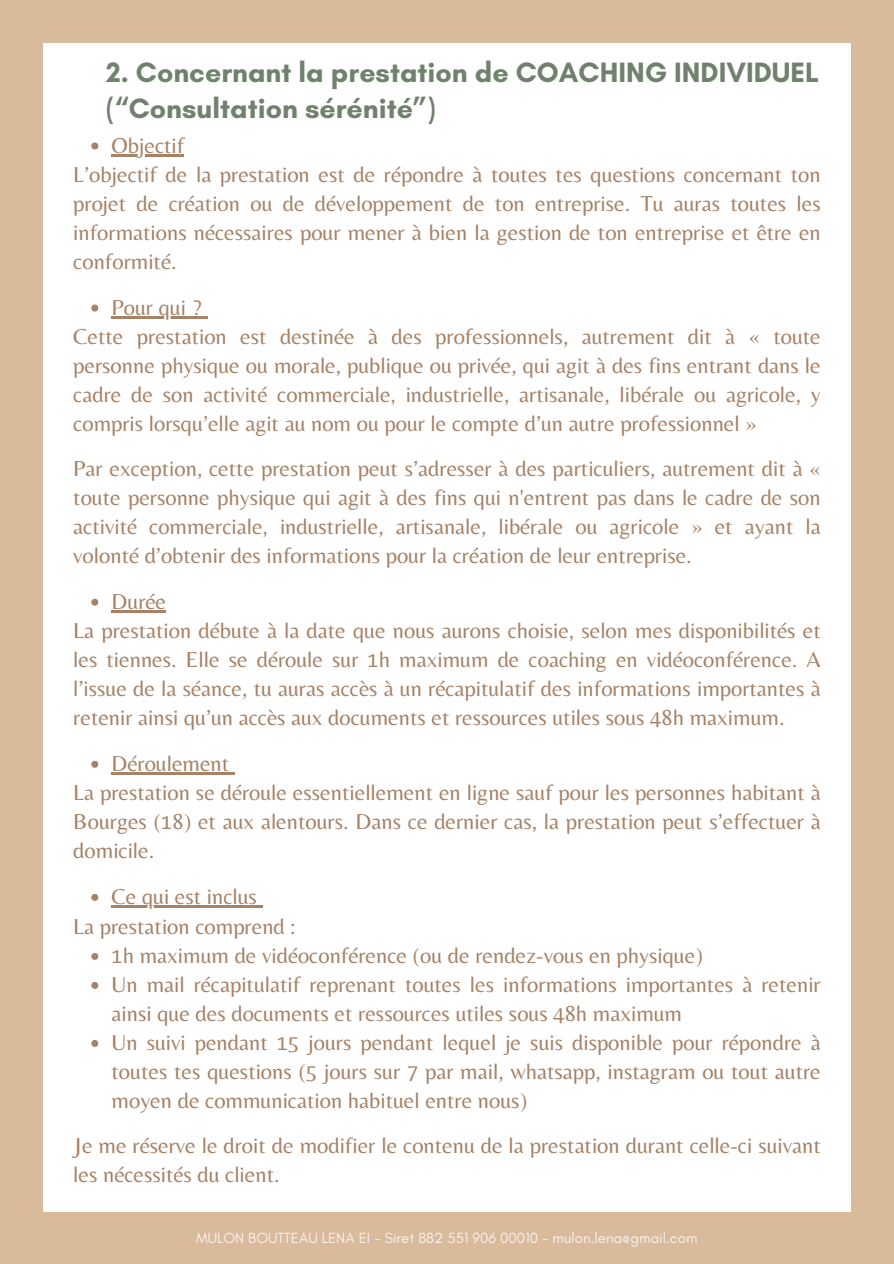
<style>
.page{position:relative;width:894px;height:1264px;background:#fff}
.page>*{position:absolute;margin:0;border:0;box-sizing:border-box;transform-origin:0 0}
.t1{font:700 28.5px/36px "Glacial Indifference";color:#70816d}
.t2{font:22.5px/29px "Belleza";color:#a68266;text-align:justify}
.t3{font:15px "Glacial Indifference";color:#f6f3f0}
</style>
<div class="page">
<div style="left:0;top:0;width:893px;height:43px;background:#d9ba9b"></div>
<div style="left:0;top:0;width:43px;height:1263px;background:#d9ba9b"></div>
<div style="left:851px;top:0;width:42px;height:1263px;background:#d9ba9b"></div>
<svg style="left:91px;top:142px;width:7px;height:7px"></svg>
<hr style="left:111px;top:154px;width:73px;height:2px;background:#a68266">
<svg style="left:91px;top:304px;width:7px;height:7px"></svg>
<hr style="left:111px;top:316px;width:91px;height:2px;background:#a68266">
<svg style="left:91px;top:598px;width:7px;height:7px"></svg>
<hr style="left:111px;top:610px;width:55px;height:2px;background:#a68266">
<svg style="left:91px;top:760px;width:7px;height:7px"></svg>
<hr style="left:111px;top:772px;width:118px;height:2px;background:#a68266">
<svg style="left:229px;top:772px;width:6px;height:2px"></svg>
<svg style="left:91px;top:893px;width:7px;height:7px"></svg>
<hr style="left:111px;top:905px;width:146px;height:2px;background:#a68266">
<svg style="left:91px;top:952px;width:7px;height:7px"></svg>
<svg style="left:91px;top:982px;width:7px;height:6px"></svg>
<svg style="left:91px;top:1040px;width:7px;height:6px"></svg>
<div style="left:0;top:1212px;width:893px;height:51px;background:#d9ba9b"></div>
<h1 class="t1" style="left:106px;top:54px;width:714px">2. Concernant la prestation de COACHING INDIVIDUEL (“Consultation sérénité”)</h1>
<p class="t2" style="left:111px;top:130px;width:74px">Objectif</p>
<h2 class="t2" style="left:73px;top:159px;width:748px">L’objectif de la prestation est de répondre à toutes tes questions concernant ton projet de création ou de développement de ton entreprise. Tu auras toutes les informations nécessaires pour mener à bien la gestion de ton entreprise et être en conformité.</h2>
<p class="t2" style="left:111px;top:292px;width:92px">Pour qui ?</p>
<h2 class="t2" style="left:73px;top:321px;width:748px">Cette prestation est destinée à des professionnels, autrement dit à « toute personne physique ou morale, publique ou privée, qui agit à des fins entrant dans le cadre de son activité commerciale, industrielle, artisanale, libérale ou agricole, y compris lorsqu’elle agit au nom ou pour le compte d’un autre professionnel »</h2>
<h2 class="t2" style="left:73px;top:453px;width:748px">Par exception, cette prestation peut s’adresser à des particuliers, autrement dit à « toute personne physique qui agit à des fins qui n'entrent pas dans le cadre de son activité commerciale, industrielle, artisanale, libérale ou agricole » et ayant la volonté d’obtenir des informations pour la création de leur entreprise.</h2>
<p class="t2" style="left:111px;top:586px;width:56px">Durée</p>
<h2 class="t2" style="left:73px;top:615px;width:748px">La prestation débute à la date que nous aurons choisie, selon mes disponibilités et les tiennes. Elle se déroule sur 1h maximum de coaching en vidéoconférence. A l’issue de la séance, tu auras accès à un récapitulatif des informations importantes à retenir ainsi qu’un accès aux documents et ressources utiles sous 48h maximum.</h2>
<p class="t2" style="left:111px;top:748px;width:119px">Déroulement</p>
<h2 class="t2" style="left:73px;top:777px;width:748px">La prestation se déroule essentiellement en ligne sauf pour les personnes habitant à Bourges (18) et aux alentours. Dans ce dernier cas, la prestation peut s’effectuer à domicile.</h2>
<p class="t2" style="left:111px;top:881px;width:147px">Ce qui est inclus</p>
<h2 class="t2" style="left:73px;top:911px;width:223px">La prestation comprend :</h2>
<p class="t2" style="left:111px;top:940px;width:592px">1h maximum de vidéoconférence (ou de rendez-vous en physique)</p>
<p class="t2" style="left:111px;top:969px;width:710px">Un mail récapitulatif reprenant toutes les informations importantes à retenir ainsi que des documents et ressources utiles sous 48h maximum</p>
<p class="t2" style="left:111px;top:1027px;width:710px">Un suivi pendant 15 jours pendant lequel je suis disponible pour répondre à toutes tes questions (5 jours sur 7 par mail, whatsapp, instagram ou tout autre moyen de communication habituel entre nous)</p>
<h2 class="t2" style="left:73px;top:1130px;width:748px">Je me réserve le droit de modifier le contenu de la prestation durant celle-ci suivant les nécessités du client.</h2>
<p class="t3" style="left:196px;top:1228px;width:502px">MULON BOUTTEAU LENA EI - Siret 882 551 906 00010 - mulon.lena@gmail.com</p>
</div>
